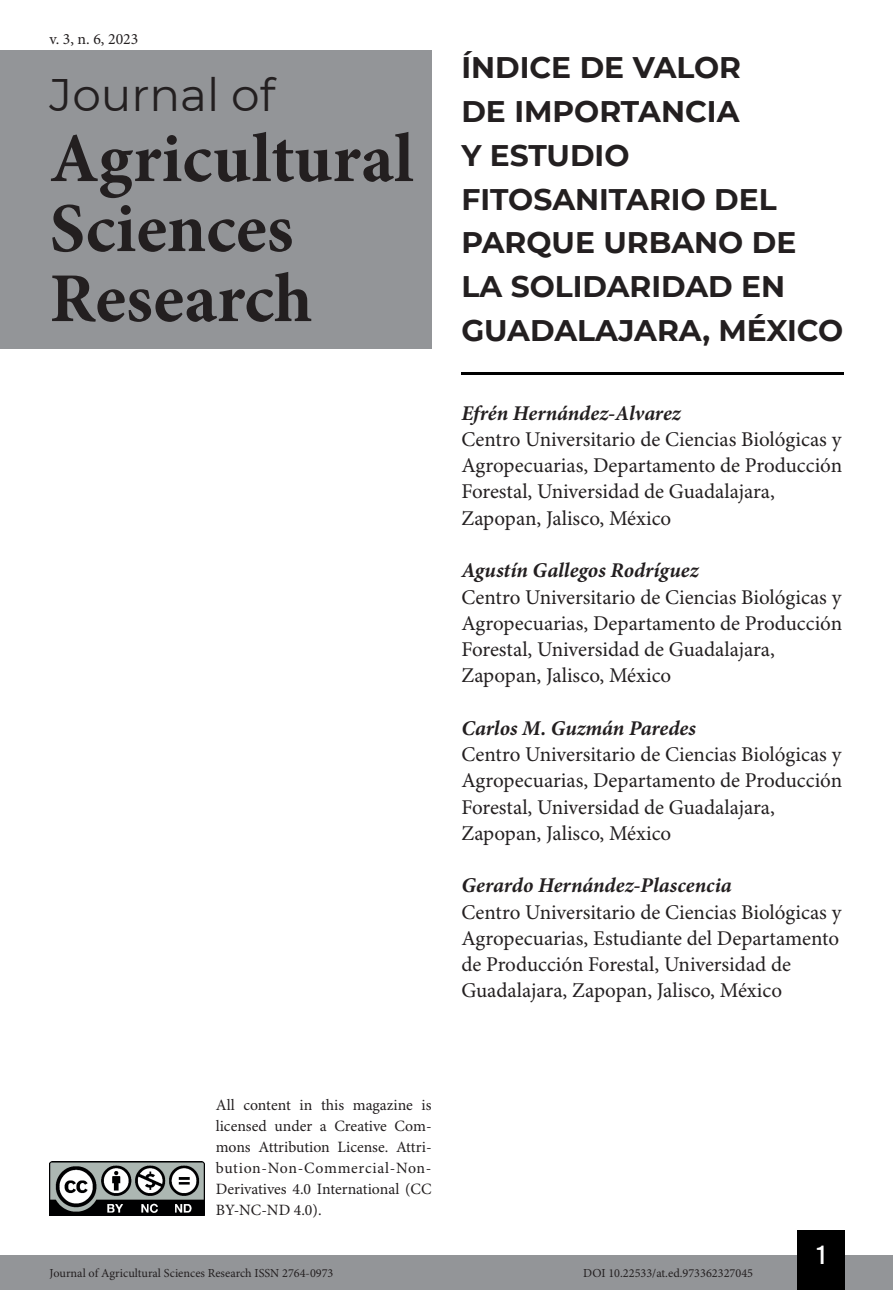
<style>
.page{position:relative;width:893px;height:1290px;background:#fff}
.page>*{position:absolute;margin:0;border:0;box-sizing:border-box;transform-origin:0 0}
.t1{font:700 70px/70px "Minion Pro";color:#231f20}
.t2{font:45.5px "Montserrat";color:#231f20}
.t3{font:700 29.75px/43.8px "Montserrat";color:#231f20}
.t4{font:26.25px "Bebas Kai";color:#fff}
.t5{font:21px/26.2px "Minion Pro";color:#231f20}
.t6{font:italic 700 21px "Minion Pro";color:#231f20}
.t7{font:15.75px/21px "Minion Pro";color:#231f20;text-align:justify}
.t8{font:12.25px "Minion Pro";color:#231f20}
</style>
<div class="page">
<div style="left:0;top:1255px;width:893px;height:35px;background:#939598"></div>
<div style="left:797px;top:1230px;width:48px;height:60px;background:#000"></div>
<img style="left:50px;top:1161px;width:154px;height:54px">
<div style="left:0;top:50px;width:432px;height:298px;background:#939598"></div>
<hr style="left:461px;top:372px;width:382px;height:3px;background:#000">
<p class="t7" style="left:50px;top:29px;width:90px">v. 3, n. 6, 2023</p>
<h2 class="t2" style="left:50px;top:64px;width:227px">Journal of</h2>
<h1 class="t1" style="left:50px;top:123px;width:366px">Agricultural<br>Sciences<br>Research</h1>
<h3 class="t3" style="left:461px;top:44px;width:383px">ÍNDICE DE VALOR<br>DE IMPORTANCIA<br>Y ESTUDIO<br>FITOSANITARIO DEL<br>PARQUE URBANO DE<br>LA SOLIDARIDAD EN<br>GUADALAJARA, MÉXICO</h3>
<p class="t6" style="left:461px;top:398px;width:221px">Efrén Hernández-Alvarez</p>
<p class="t5" style="left:461px;top:427px;width:382px">Centro Universitario de Ciencias Biológicas y Agropecuarias, Departamento de Producción Forestal, Universidad de Guadalajara, Zapopan, Jalisco, México</p>
<p class="t6" style="left:461px;top:555px;width:239px">Agustín Gallegos Rodríguez</p>
<p class="t5" style="left:461px;top:584px;width:382px">Centro Universitario de Ciencias Biológicas y Agropecuarias, Departamento de Producción Forestal, Universidad de Guadalajara, Zapopan, Jalisco, México</p>
<p class="t6" style="left:461px;top:713px;width:236px">Carlos M. Guzmán Paredes</p>
<p class="t5" style="left:461px;top:742px;width:382px">Centro Universitario de Ciencias Biológicas y Agropecuarias, Departamento de Producción Forestal, Universidad de Guadalajara, Zapopan, Jalisco, México</p>
<p class="t6" style="left:461px;top:870px;width:272px">Gerardo Hernández-Plascencia</p>
<p class="t5" style="left:461px;top:899px;width:381px">Centro Universitario de Ciencias Biológicas y Agropecuarias, Estudiante del Departamento de Producción Forestal, Universidad de Guadalajara, Zapopan, Jalisco, México</p>
<p class="t7" style="left:216px;top:1095px;width:217px">All content in this magazine is licensed under a Creative Com&shy;mons Attribution License. Attri&shy;bution-Non-Commercial-Non-Derivatives 4.0 International (CC BY-NC-ND 4.0).</p>
<p class="t4" style="left:817px;top:1241px;width:10px">1</p>
<p class="t8" style="left:50px;top:1266px;width:285px">Journal of Agricultural Sciences Research ISSN 2764-0973</p>
<p class="t8" style="left:583px;top:1266px;width:171px">DOI 10.22533/at.ed.973362327045</p>
</div>
